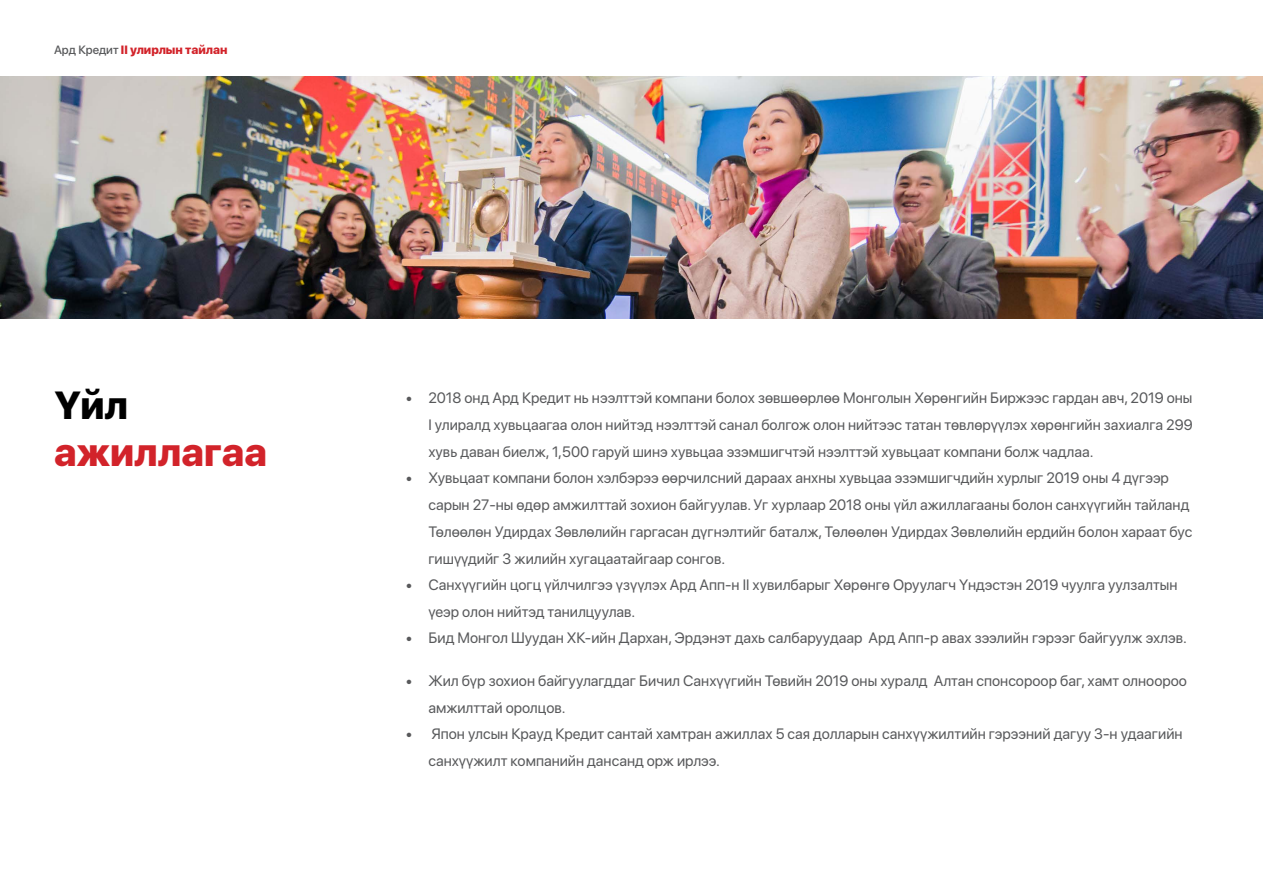
<style>
.page{position:relative;width:1263px;height:893px;background:#fff}
.page>*{position:absolute;margin:0;border:0;box-sizing:border-box;transform-origin:0 0}
.t1{font:800 39px "SF Pro Display";color:#d2232a}
.t2{font:800 39px "SF Pro Display";color:#000}
.t3{font:15px/27px "SF Pro Display";color:#58595b}
.t4{font:800 12px "SF Pro Display";color:#d2232a}
.s1{font-weight:500;color:#58595b}
</style>
<div class="page">
<img style="left:0;top:77px;width:1263px;height:242px">
<p class="t4" style="left:54px;top:43px;width:175px"><span class="s1">Ард Кредит</span> II улирлын тайлан</p>
<h1 class="t2" style="left:54px;top:383px;width:76px">Үйл</h1>
<h1 class="t1" style="left:54px;top:430px;width:215px">ажиллагаа</h1>
<p class="t3" style="left:428px;top:384px;width:766px;text-align:justify;text-indent:-23px">• 2018 онд Ард Кредит нь нээлттэй компани болох зөвшөөрлөө Монголын Хөрөнгийн Биржээс гардан авч, 2019 оны I улиралд хувьцаагаа олон нийтэд нээлттэй санал болгож олон нийтээс татан төвлөрүүлэх хөрөнгийн захиалга 299 хувь даван биелж, 1,500 гаруй шинэ хувьцаа эзэмшигчтэй нээлттэй хувьцаат компани болж чадлаа.</p>
<p class="t3" style="left:428px;top:464px;width:766px;text-indent:-23px">• Хувьцаат компани болон хэлбэрээ өөрчилсний дараах анхны хувьцаа эзэмшигчдийн хурлыг 2019 оны 4 дүгээр сарын 27-ны өдөр амжилттай зохион байгуулав. Уг хурлаар 2018 оны үйл ажиллагааны болон санхүүгийн тайланд Төлөөлөн Удирдах Зөвлөлийн гаргасан дүгнэлтийг баталж, Төлөөлөн Удирдах Зөвлөлийн ердийн болон хараат бус гишүүдийг 3 жилийн хугацаатайгаар сонгов.</p>
<p class="t3" style="left:428px;top:571px;width:750px;text-indent:-23px">• Санхүүгийн цогц үйлчилгээ үзүүлэх Ард Апп-н II хувилбарыг Хөрөнгө Оруулагч Үндэстэн 2019 чуулга уулзалтын үеэр олон нийтэд танилцуулав.</p>
<p class="t3" style="left:405px;top:625px;width:783px">• Бид Монгол Шуудан ХК-ийн Дархан, Эрдэнэт дахь салбаруудаар Ард Апп-р авах зээлийн гэрээг байгуулж эхлэв.</p>
<p class="t3" style="left:428px;top:667px;width:760px;text-indent:-23px">• Жил бүр зохион байгуулагддаг Бичил Санхүүгийн Төвийн 2019 оны хуралд Алтан спонсороор баг, хамт олноороо амжилттай оролцов.</p>
<p class="t3" style="left:428px;top:720px;width:756px;text-indent:-23px">• Япон улсын Крауд Кредит сантай хамтран ажиллах 5 сая долларын санхүүжилтийн гэрээний дагуу 3-н удаагийн санхүүжилт компанийн дансанд орж ирлээ.</p>
</div>
